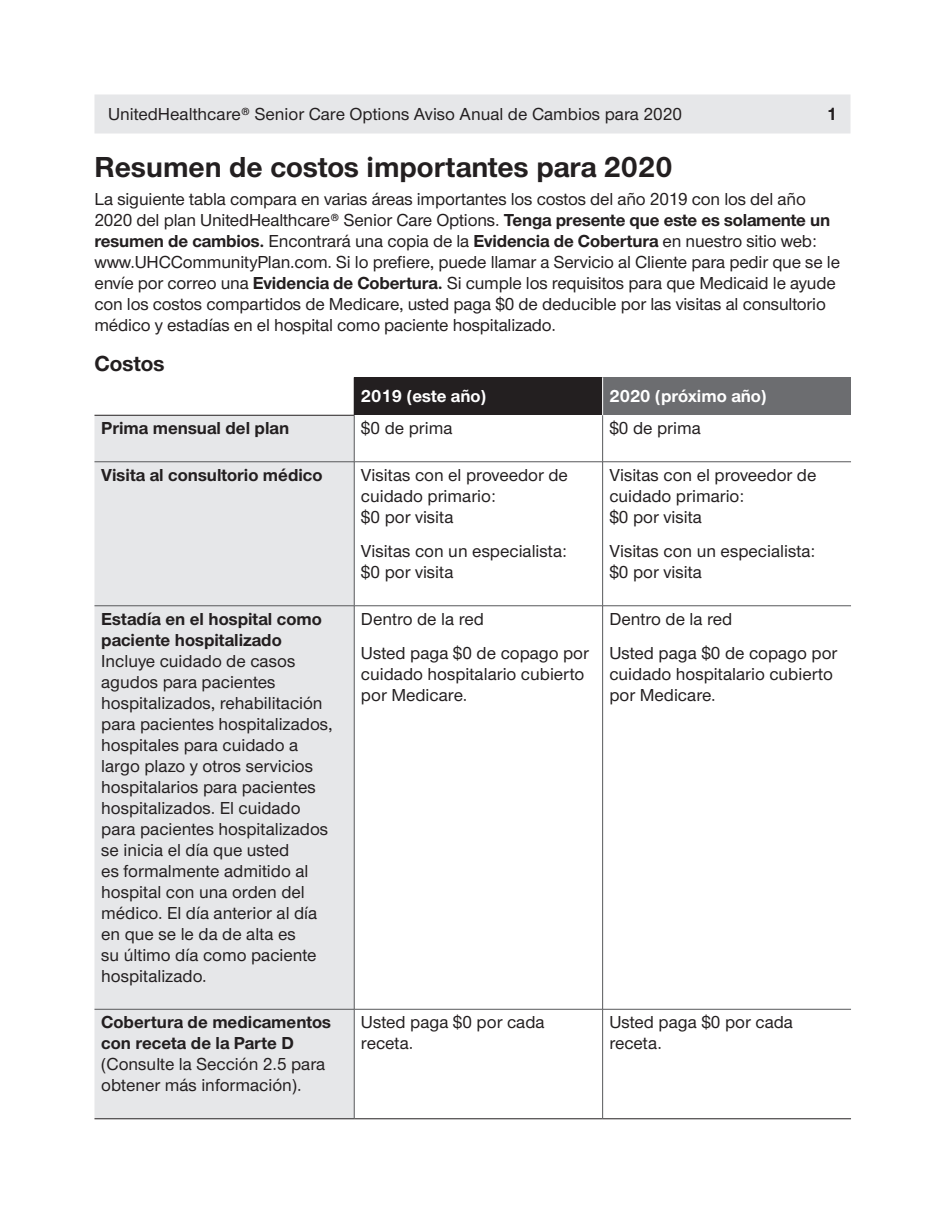
<style>
.page{position:relative;width:945px;height:1215px;background:#fff}
.page>*{position:absolute;margin:0;border:0;box-sizing:border-box;transform-origin:0 0}
.t1{font:700 30px "UHC Sans";color:#231f20}
.t2{font:700 22.5px "UHC Sans";color:#231f20}
.t3{font:500 18px/21px "UHC Sans";color:#231f20}
.t4{font:700 18px/21px "UHC Sans";color:#231f20}
.t5{font:700 18px "UHC Sans";color:#fff}
.s1{font-weight:700}
</style>
<div class="page">
<div style="left:94px;top:94px;width:756px;height:40px;background:#e6e7e9"></div>
<div style="left:354px;top:377px;width:249px;height:38px;background:#231f20"></div>
<div style="left:603px;top:377px;width:248px;height:38px;background:#6c6d70"></div>
<div style="left:94px;top:416px;width:260px;height:703px;background:#e6e7e9"></div>
<hr style="left:94px;top:415px;width:260px;height:1px;background:#231f20">
<hr style="left:94px;top:1119px;width:260px;height:1px;background:#231f20">
<hr style="left:354px;top:1119px;width:249px;height:1px;background:#231f20">
<hr style="left:603px;top:1119px;width:248px;height:1px;background:#231f20">
<hr style="left:602px;top:377px;width:1px;height:38px;background:#fff">
<hr style="left:354px;top:415px;width:1px;height:47px;background:#57585a">
<hr style="left:602px;top:415px;width:1px;height:47px;background:#57585a">
<hr style="left:94px;top:462px;width:260px;height:1px;background:#57585a">
<hr style="left:354px;top:462px;width:249px;height:1px;background:#57585a">
<hr style="left:354px;top:462px;width:1px;height:144px;background:#57585a">
<hr style="left:603px;top:462px;width:248px;height:1px;background:#57585a">
<hr style="left:602px;top:462px;width:1px;height:144px;background:#57585a">
<hr style="left:94px;top:606px;width:260px;height:1px;background:#57585a">
<hr style="left:354px;top:606px;width:249px;height:1px;background:#57585a">
<hr style="left:354px;top:606px;width:1px;height:403px;background:#57585a">
<hr style="left:603px;top:606px;width:248px;height:1px;background:#57585a">
<hr style="left:602px;top:606px;width:1px;height:403px;background:#57585a">
<hr style="left:94px;top:1009px;width:260px;height:1px;background:#57585a">
<hr style="left:354px;top:1009px;width:249px;height:1px;background:#57585a">
<hr style="left:354px;top:1009px;width:1px;height:110px;background:#57585a">
<hr style="left:603px;top:1009px;width:248px;height:1px;background:#57585a">
<hr style="left:602px;top:1009px;width:1px;height:110px;background:#57585a">
<p class="t3" style="left:108px;top:103px;width:575px">UnitedHealthcare® Senior Care Options Aviso Anual de Cambios para 2020</p>
<p class="t4" style="left:827px;top:103px;width:12px">1</p>
<h1 class="t1" style="left:94px;top:147px;width:580px">Resumen de costos importantes para 2020</h1>
<p class="t3" style="left:94px;top:188px;width:747px">La siguiente tabla compara en varias áreas importantes los costos del año 2019 con los del año 2020 del plan UnitedHealthcare® Senior Care Options. <span class="s1">Tenga presente que este es solamente un resumen de cambios.</span> Encontrará una copia de la <span class="s1">Evidencia de Cobertura</span> en nuestro sitio web: www.UHCCommunityPlan.com. Si lo prefiere, puede llamar a Servicio al Cliente para pedir que se le envíe por correo una <span class="s1">Evidencia de Cobertura.</span> Si cumple los requisitos para que Medicaid le ayude con los costos compartidos de Medicare, usted paga $0 de deducible por las visitas al consultorio médico y estadías en el hospital como paciente hospitalizado.</p>
<p class="t2" style="left:94px;top:349px;width:71px">Costos</p>
<p class="t5" style="left:361px;top:384px;width:127px">2019 (este año)</p>
<p class="t5" style="left:609px;top:384px;width:159px">2020 (próximo año)</p>
<p class="t4" style="left:101px;top:417px;width:189px">Prima mensual del plan</p>
<p class="t3" style="left:361px;top:417px;width:93px">$0 de prima</p>
<p class="t3" style="left:609px;top:417px;width:93px">$0 de prima</p>
<p class="t4" style="left:101px;top:463px;width:223px">Visita al consultorio médico</p>
<p class="t3" style="left:361px;top:463px;width:208px">Visitas con el proveedor de cuidado primario:<br>$0 por visita</p>
<p class="t3" style="left:361px;top:540px;width:208px">Visitas con un especialista: $0 por visita</p>
<p class="t3" style="left:609px;top:463px;width:208px">Visitas con el proveedor de cuidado primario:<br>$0 por visita</p>
<p class="t3" style="left:609px;top:540px;width:208px">Visitas con un especialista: $0 por visita</p>
<p class="t4" style="left:101px;top:607px;width:222px">Estadía en el hospital como paciente hospitalizado</p>
<p class="t3" style="left:101px;top:649px;width:233px">Incluye cuidado de casos agudos para pacientes hospitalizados, rehabilitación para pacientes hospitalizados, hospitales para cuidado a largo plazo y otros servicios hospitalarios para pacientes hospitalizados. El cuidado para pacientes hospitalizados se inicia el día que usted<br>es formalmente admitido al hospital con una orden del médico. El día anterior al día en que se le da de alta es<br>su último día como paciente hospitalizado.</p>
<p class="t4" style="left:101px;top:1011px;width:231px">Cobertura de medicamentos con receta de la Parte D</p>
<p class="t3" style="left:101px;top:1053px;width:226px">(Consulte la Sección 2.5 para obtener más información).</p>
<p class="t3" style="left:361px;top:601px;width:229px;line-height:34.5px">Dentro de la red<br>Usted paga $0 de copago por</p>
<p class="t3" style="left:361px;top:663px;width:225px">cuidado hospitalario cubierto por Medicare.</p>
<p class="t3" style="left:609px;top:601px;width:229px;line-height:34.5px">Dentro de la red<br>Usted paga $0 de copago por</p>
<p class="t3" style="left:609px;top:663px;width:225px">cuidado hospitalario cubierto por Medicare.</p>
<p class="t3" style="left:361px;top:1011px;width:185px">Usted paga $0 por cada receta.</p>
<p class="t3" style="left:609px;top:1011px;width:185px">Usted paga $0 por cada receta.</p>
</div>
